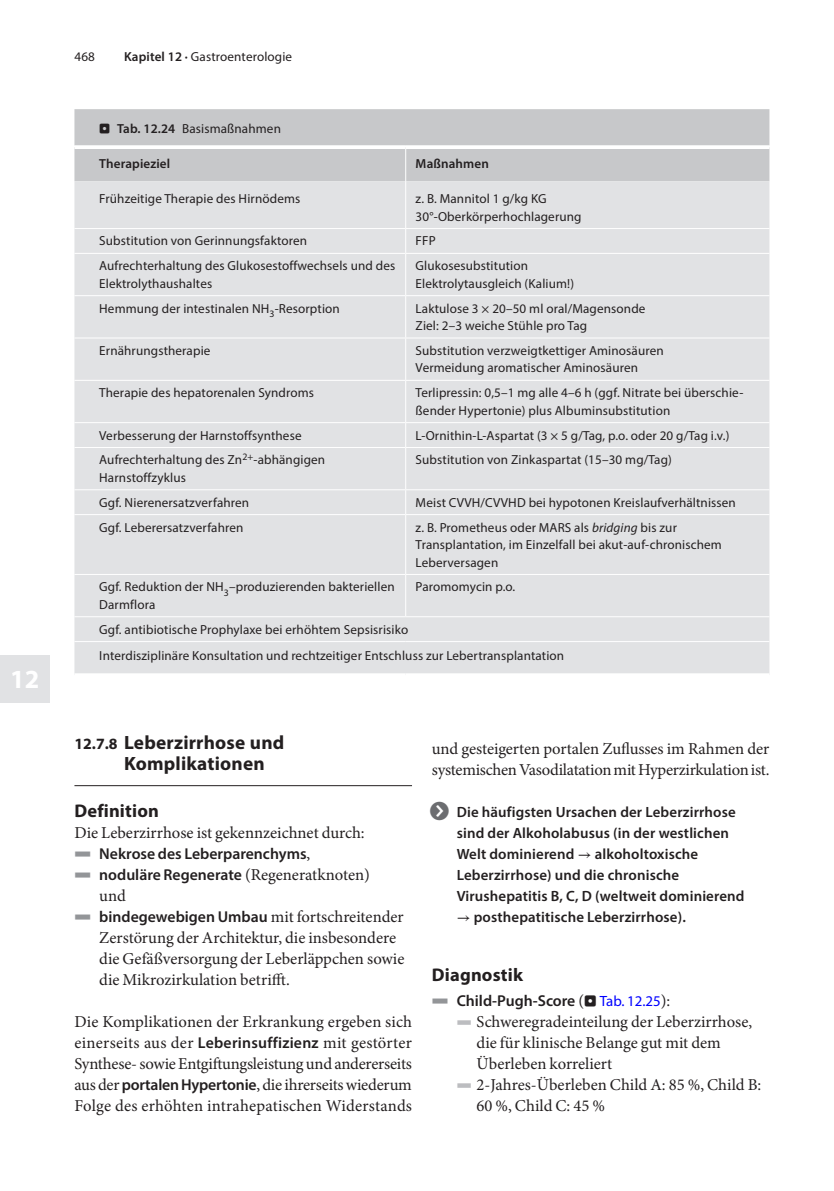
<style>
.page{position:relative;width:834px;height:1191px;background:#fff}
.page>*{position:absolute;margin:0;border:0;box-sizing:border-box;transform-origin:0 0}
.t1{font:700 26.25px "Myriad Pro";color:#fff}
.t2{font:700 19.25px/21px "Myriad Pro";letter-spacing:.01em;color:#231f20}
.t3{font:700 18.38px "Myriad Pro";letter-spacing:.01em;color:#231f20}
.t4{font:16.62px/21px "Minion Pro";color:#231f20}
.t5{font:600 15.75px/21px "Myriad Pro";color:#231f20}
.t6{font:600 14.88px/21px "Myriad Pro";letter-spacing:.01em;color:#231f20}
.t7{font:13.12px/17.5px "Myriad Pro";letter-spacing:.01em;color:#231f20}
.t8{font:600 13.12px "Myriad Pro";letter-spacing:.01em;color:#231f20}
.s1{font-weight:600}
.s2{font-family:"Blik Buttons"}
.s3{font-style:italic}
.s4{font-size:15.75px}
.s5{font-family:"Blik Buttons";font-weight:400;font-size:16.62px;color:#939598}
.s6{font-family:"Minion Pro";font-weight:400;font-size:16.62px}
.s7{font-family:"Myriad Pro";font-weight:600;font-size:15.75px}
.s8{font-family:"Blik Buttons";font-weight:400;color:#6c6d70}
.s9{font-family:"STIX General";font-weight:400}
.s10{font-family:"Blik Buttons";font-weight:400;font-size:14.88px}
.s11{font-weight:400;font-size:14.88px;color:#00f}
.s12{font-family:"Blik Buttons";font-size:14.88px;color:#bcbdc0}
</style>
<div class="page">
<hr style="left:74px;top:785px;width:338px;height:1px;background:#231f20">
<div style="left:74px;top:109px;width:695px;height:36px;background:#c7c8ca"></div>
<div style="left:74px;top:149px;width:695px;height:32px;background:#c7c8ca"></div>
<div style="left:74px;top:181px;width:695px;height:492px;background:#e1e2e4"></div>
<svg style="left:74px;top:145px;width:331px;height:4px"></svg>
<svg style="left:405px;top:145px;width:364px;height:4px"></svg>
<hr style="left:405px;top:149px;width:1px;height:32px;background:#fff">
<hr style="left:405px;top:181px;width:1px;height:47px;background:#fff">
<hr style="left:74px;top:228px;width:331px;height:1px;background:#fff">
<hr style="left:405px;top:228px;width:364px;height:1px;background:#fff">
<svg style="left:405px;top:229px;width:1px;height:24px"></svg>
<hr style="left:74px;top:253px;width:331px;height:1px;background:#fff">
<hr style="left:405px;top:253px;width:364px;height:1px;background:#fff">
<hr style="left:405px;top:254px;width:1px;height:41px;background:#fff">
<hr style="left:74px;top:295px;width:331px;height:1px;background:#fff">
<hr style="left:405px;top:295px;width:364px;height:1px;background:#fff">
<hr style="left:405px;top:296px;width:1px;height:41px;background:#fff">
<hr style="left:74px;top:337px;width:331px;height:1px;background:#fff">
<hr style="left:405px;top:337px;width:364px;height:1px;background:#fff">
<hr style="left:405px;top:338px;width:1px;height:42px;background:#fff">
<hr style="left:74px;top:380px;width:331px;height:1px;background:#fff">
<hr style="left:405px;top:380px;width:364px;height:1px;background:#fff">
<hr style="left:405px;top:381px;width:1px;height:41px;background:#fff">
<hr style="left:74px;top:422px;width:331px;height:1px;background:#fff">
<hr style="left:405px;top:422px;width:364px;height:1px;background:#fff">
<svg style="left:405px;top:423px;width:1px;height:24px"></svg>
<hr style="left:74px;top:447px;width:331px;height:1px;background:#fff">
<hr style="left:405px;top:447px;width:364px;height:1px;background:#fff">
<hr style="left:405px;top:448px;width:1px;height:41px;background:#fff">
<hr style="left:74px;top:489px;width:331px;height:1px;background:#fff">
<hr style="left:405px;top:489px;width:364px;height:1px;background:#fff">
<svg style="left:405px;top:490px;width:1px;height:24px"></svg>
<hr style="left:74px;top:514px;width:331px;height:1px;background:#fff">
<hr style="left:405px;top:514px;width:364px;height:1px;background:#fff">
<hr style="left:405px;top:515px;width:1px;height:59px;background:#fff">
<hr style="left:74px;top:574px;width:331px;height:1px;background:#fff">
<hr style="left:405px;top:574px;width:364px;height:1px;background:#fff">
<hr style="left:405px;top:575px;width:1px;height:41px;background:#fff">
<hr style="left:74px;top:616px;width:331px;height:1px;background:#fff">
<hr style="left:405px;top:616px;width:364px;height:1px;background:#fff">
<hr style="left:74px;top:641px;width:331px;height:1px;background:#fff">
<hr style="left:405px;top:641px;width:364px;height:1px;background:#fff">
<div style="left:0;top:655px;width:50px;height:47px;background:#e1e2e4"></div>
<h1 class="t1" style="left:10px;top:662px;width:31px">12</h1>
<p class="t7" style="left:74px;top:48px;width:22px">468</p>
<p class="t7" style="left:124px;top:48px;width:169px"><span class="s1">Kapitel 12 ·</span> Gastroenterologie</p>
<p class="t7" style="left:99px;top:120px;width:183px"><span class="s2">.</span> <span class="s1">Tab. 12.24</span> Basismaßnahmen</p>
<p class="t8" style="left:99px;top:155px;width:72px">Therapieziel</p>
<p class="t8" style="left:415px;top:155px;width:75px">Maßnahmen</p>
<p class="t7" style="left:99px;top:190px;width:202px">Frühzeitige Therapie des Hirnödems</p>
<p class="t7" style="left:415px;top:190px;width:167px">z. B. Mannitol 1 g/kg KG<br>30°-Oberkörperhochlagerung</p>
<p class="t7" style="left:99px;top:232px;width:209px">Substitution von Gerinnungsfaktoren</p>
<p class="t7" style="left:415px;top:232px;width:22px">FFP</p>
<p class="t7" style="left:99px;top:257px;width:297px">Aufrechterhaltung des Glukosestoffwechsels und des<br>Elektrolythaushaltes</p>
<p class="t7" style="left:415px;top:257px;width:160px">Glukosesubstitution<br>Elektrolytausgleich (Kalium!)</p>
<p class="t7" style="left:99px;top:299px;width:242px">Hemmung der intestinalen NH<sub>3</sub>-Resorption</p>
<p class="t7" style="left:415px;top:299px;width:231px">Laktulose 3 × 20–50 ml oral/Magensonde<br>Ziel: 2–3 weiche Stühle pro Tag</p>
<p class="t7" style="left:99px;top:341px;width:113px">Ernährungstherapie</p>
<p class="t7" style="left:415px;top:341px;width:249px">Substitution verzweigtkettiger Aminosäuren<br>Vermeidung aromatischer Aminosäuren</p>
<p class="t7" style="left:99px;top:384px;width:216px">Therapie des hepatorenalen Syndroms</p>
<p class="t7" style="left:415px;top:384px;width:329px">Terlipressin: 0,5–1 mg alle 4–6 h (ggf. Nitrate bei überschie&shy;ßender Hypertonie) plus Albuminsubstitution</p>
<p class="t7" style="left:99px;top:426px;width:204px">Verbesserung der Harnstoffsynthese</p>
<p class="t7" style="left:415px;top:426px;width:315px">L-Ornithin-L-Aspartat (3 × 5 g/Tag, p.o. oder 20 g/Tag i.v.)</p>
<p class="t7" style="left:99px;top:451px;width:227px">Aufrechterhaltung des Zn<sup>2+</sup>-abhängigen<br>Harnstoffzyklus</p>
<p class="t7" style="left:415px;top:451px;width:258px">Substitution von Zinkaspartat (15–30 mg/Tag)</p>
<p class="t7" style="left:99px;top:493px;width:151px">Ggf. Nierenersatzverfahren</p>
<p class="t7" style="left:415px;top:493px;width:322px">Meist CVVH/CVVHD bei hypotonen Kreislaufverhältnissen</p>
<p class="t7" style="left:99px;top:518px;width:146px">Ggf. Leberersatzverfahren</p>
<p class="t7" style="left:415px;top:518px;width:307px">z. B. Prometheus oder MARS als <span class="s3">bridging</span> bis zur<br>Transplantation, im Einzelfall bei akut-auf-chronischem<br>Leberversagen</p>
<p class="t7" style="left:99px;top:578px;width:297px">Ggf. Reduktion der NH<sub>3</sub>–produzierenden bakteriellen<br>Darmflora</p>
<p class="t7" style="left:415px;top:578px;width:101px">Paromomycin p.o.</p>
<p class="t7" style="left:99px;top:616px;width:466px;line-height:26.2px">Ggf. antibiotische Prophylaxe bei erhöhtem Sepsisrisiko<br>Interdisziplinäre Konsultation und rechtzeitiger Entschluss zur Lebertransplantation</p>
<h2 class="t2" style="left:124px;top:731px;width:162px;text-indent:-50px"><span class="s4">12.7.8</span> Leberzirrhose und<br>Komplikationen</h2>
<h3 class="t3" style="left:74px;top:799px;width:86px">Definition</h3>
<p class="t4" style="left:74px;top:822px;width:292px">Die Leberzirrhose ist gekennzeichnet durch:</p>
<p class="t5" style="left:74px;top:843px;width:297px"><span class="s5">4</span> Nekrose des Leberparenchyms<span class="s6">,<br></span><span class="s5">4</span> noduläre Regenerate <span class="s6">(Regeneratknoten)</span></p>
<p class="t4" style="left:99px;top:885px;width:28px">und</p>
<p class="t5" style="left:74px;top:906px;width:331px"><span class="s5">4</span> bindegewebigen Umbau <span class="s6">mit fortschreitender</span></p>
<p class="t4" style="left:99px;top:927px;width:307px">Zerstörung der Architektur, die insbesondere die Gefäßversorgung der Leberläppchen sowie die Mikrozirkulation betrifft.</p>
<p class="t4" style="left:74px;top:1011px;width:339px;text-align:justify">Die Komplikationen der Erkrankung ergeben sich einerseits aus der <span class="s7">Leberinsuffizienz</span> mit gestörter Synthese- sowie Entgiftungsleistung und andererseits aus der <span class="s7">portalen Hypertonie</span>, die ihrerseits wiederum Folge des erhöhten intrahepatischen Widerstands</p>
<p class="t4" style="left:432px;top:738px;width:339px">und gesteigerten portalen Zuflusses im Rahmen der systemischen Vasodilatation mit Hyperzirkulation ist.</p>
<p class="t6" style="left:456px;top:801px;width:289px;text-indent:-25px"><span class="s8">&gt;</span> Die häufigsten Ursachen der Leberzirrhose sind der Alkoholabusus (in der westlichen Welt dominierend <span class="s9">→</span> alkoholtoxische Leberzirrhose) und die chronische Virushepatitis B, C, D (weltweit dominierend</p>
<p class="t6" style="left:456px;top:906px;width:231px"><span class="s9">→</span> posthepatitische Leberzirrhose).</p>
<h3 class="t3" style="left:432px;top:963px;width:93px">Diagnostik</h3>
<p class="t5" style="left:432px;top:990px;width:240px"><span class="s5">4</span> Child-Pugh-Score <span class="s6">(</span><span class="s10">.</span> <span class="s11">Tab. 12.25</span><span class="s6">):</span></p>
<p class="t4" style="left:456px;top:1011px;width:297px"><span class="s12">4</span> Schweregradeinteilung der Leberzirrhose,</p>
<p class="t4" style="left:476px;top:1032px;width:246px">die für klinische Belange gut mit dem</p>
<p class="t4" style="left:476px;top:1053px;width:137px">Überleben korreliert</p>
<p class="t4" style="left:456px;top:1074px;width:306px"><span class="s12">4</span> 2-Jahres-Überleben Child A: 85 %, Child B:</p>
<p class="t4" style="left:476px;top:1095px;width:130px">60 %, Child C: 45 %</p>
</div>
